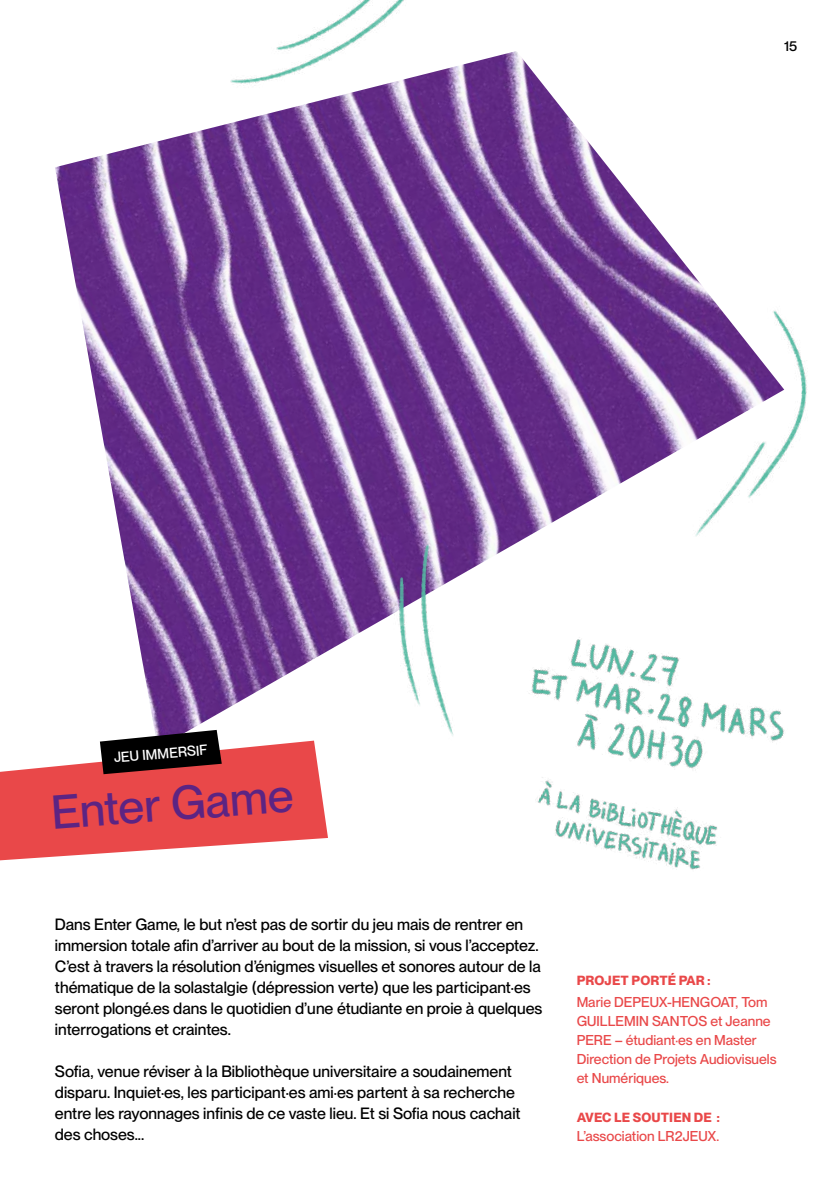
<style>
.page{position:relative;width:840px;height:1191px;background:#fff}
.page>*{position:absolute;margin:0;border:0;box-sizing:border-box;transform-origin:0 0}
.t1{font:500 46.6px "PP Neue Montreal";color:#5c2483}
.t2{font:500 16px/21px "PP Neue Montreal";color:#000}
.t3{font:500 14px/19px "PP Neue Montreal";color:#e94849}
.t4{font:500 14px "PP Neue Montreal";color:#fff}
.t5{font:500 14px "PP Neue Montreal";color:#000}
.t6{font:700 13px "PP Neue Montreal";letter-spacing:.01em;color:#e94849}
</style>
<div class="page">
<img style="left:55px;top:142px;width:632px;height:342px">
<svg style="left:0;top:740px;width:328px;height:120px"></svg>
<img style="left:537px;top:791px;width:180px;height:79px">
<img style="left:111px;top:267px;width:696px;height:524px">
<img style="left:156px;top:0;width:433px;height:142px">
<p class="t5" style="left:783px;top:38px;width:15px">15</p>
<p class="t4" style="left:113px;top:749px;width:95px;rotate:-5deg">JEU IMMERSIF</p>
<h1 class="t1" style="left:50px;top:785px;width:244px;rotate:-4deg">Enter Game</h1>
<p class="t2" style="left:55px;top:914px;width:488px">Dans Enter Game, le but n’est pas de sortir du jeu mais de rentrer en immersion totale afin d’arriver au bout de la mission, si vous l’acceptez.<br>C’est à travers la résolution d’énigmes visuelles et sonores autour de la thématique de la solastalgie (dépression verte) que les participant·es seront plongé.es dans le quotidien d’une étudiante en proie à quelques interrogations et craintes.</p>
<p class="t2" style="left:55px;top:1061px;width:467px">Sofia, venue réviser à la Bibliothèque universitaire a soudainement disparu. Inquiet·es, les participant·es ami·es partent à sa recherche entre les rayonnages infinis de ce vaste lieu. Et si Sofia nous cachait des choses...</p>
<p class="t6" style="left:576px;top:972px;width:135px">PROJET PORTÉ PAR :</p>
<p class="t3" style="left:576px;top:992px;width:201px">Marie DEPEUX-HENGOAT, Tom<br>GUILLEMIN SANTOS et Jeanne<br>PERE – étudiant·es en Master<br>Direction de Projets Audiovisuels et Numériques.</p>
<p class="t6" style="left:576px;top:1109px;width:144px">AVEC LE SOUTIEN DE :</p>
<p class="t3" style="left:576px;top:1126px;width:144px">L’association LR2JEUX.</p>
</div>
